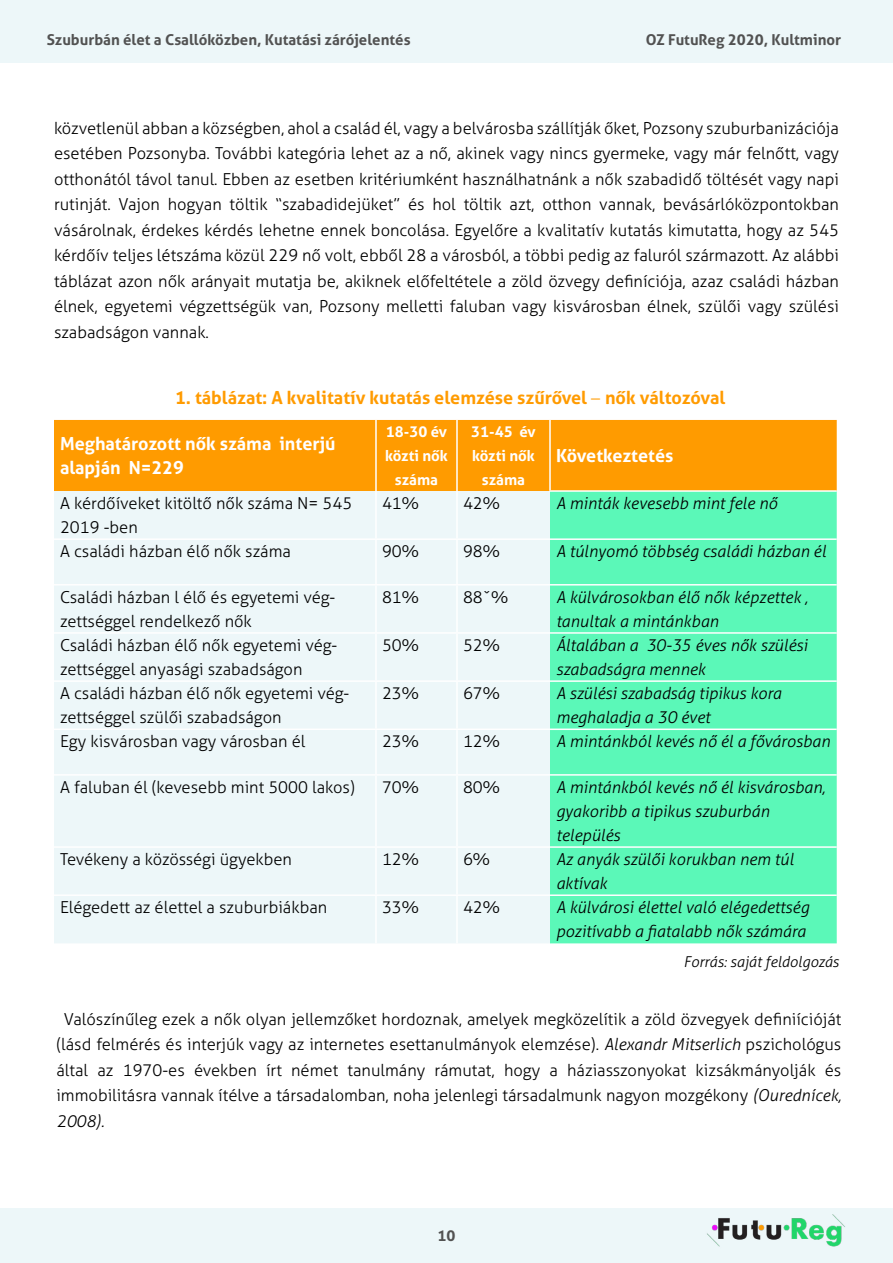
<style>
.page{position:relative;width:893px;height:1263px;background:#fff}
.page>*{position:absolute;margin:0;border:0;box-sizing:border-box;transform-origin:0 0}
.t1{font:700 18px "Aller";color:#ff9b00}
.t2{font:700 18px/24px "Aller";color:#fff}
.t3{font:300 16.5px/25.5px "Aller";color:#000}
.t4{font:italic 300 16.5px/24px "Aller";color:#000}
.t5{font:700 15px "Aller";color:#525252}
.t6{font:700 15px/24px "Aller";color:#fff;text-align:center}
.t7{font:italic 300 15px "Aller";color:#000}
.s1{font-family:"Helvetica Neue OT";font-weight:300}
.s2{font-style:italic}
</style>
<div class="page">
<div style="left:0;top:0;width:893px;height:63px;background:#edf7f9"></div>
<div style="left:0;top:1209px;width:893px;height:54px;background:#edf7f9"></div>
<img style="left:707px;top:1214px;width:138px;height:33px">
<div style="left:54px;top:420px;width:783px;height:71px;background:#ff9b00"></div>
<div style="left:54px;top:491px;width:496px;height:452px;background:#edf7f9"></div>
<div style="left:550px;top:492px;width:287px;height:451px;background:#5bf8b8"></div>
<hr style="left:375px;top:420px;width:2px;height:71px;background:#fff">
<hr style="left:456px;top:420px;width:2px;height:71px;background:#fff">
<hr style="left:549px;top:420px;width:2px;height:70px;background:#fff">
<hr style="left:375px;top:491px;width:2px;height:47px;background:#fff">
<hr style="left:456px;top:491px;width:2px;height:47px;background:#fff">
<hr style="left:549px;top:490px;width:288px;height:2px;background:#fff">
<hr style="left:54px;top:538px;width:322px;height:2px;background:#fff">
<hr style="left:376px;top:538px;width:81px;height:2px;background:#fff">
<hr style="left:375px;top:540px;width:2px;height:44px;background:#fff">
<hr style="left:457px;top:538px;width:93px;height:2px;background:#fff">
<hr style="left:456px;top:540px;width:2px;height:44px;background:#fff">
<hr style="left:550px;top:538px;width:287px;height:2px;background:#fff">
<hr style="left:54px;top:584px;width:322px;height:1px;background:#fff">
<hr style="left:376px;top:584px;width:81px;height:1px;background:#fff">
<hr style="left:375px;top:585px;width:2px;height:47px;background:#fff">
<hr style="left:457px;top:584px;width:93px;height:1px;background:#fff">
<hr style="left:456px;top:585px;width:2px;height:47px;background:#fff">
<hr style="left:550px;top:584px;width:287px;height:1px;background:#fff">
<hr style="left:54px;top:632px;width:322px;height:2px;background:#fff">
<hr style="left:376px;top:632px;width:81px;height:2px;background:#fff">
<hr style="left:375px;top:634px;width:2px;height:46px;background:#fff">
<hr style="left:457px;top:632px;width:93px;height:2px;background:#fff">
<hr style="left:456px;top:634px;width:2px;height:46px;background:#fff">
<hr style="left:550px;top:632px;width:287px;height:2px;background:#fff">
<hr style="left:54px;top:680px;width:322px;height:2px;background:#fff">
<hr style="left:376px;top:680px;width:81px;height:2px;background:#fff">
<hr style="left:375px;top:682px;width:2px;height:46px;background:#fff">
<hr style="left:457px;top:680px;width:93px;height:2px;background:#fff">
<hr style="left:456px;top:682px;width:2px;height:46px;background:#fff">
<hr style="left:550px;top:680px;width:287px;height:2px;background:#fff">
<hr style="left:54px;top:728px;width:322px;height:2px;background:#fff">
<hr style="left:376px;top:728px;width:81px;height:2px;background:#fff">
<hr style="left:375px;top:730px;width:2px;height:44px;background:#fff">
<hr style="left:457px;top:728px;width:93px;height:2px;background:#fff">
<hr style="left:456px;top:730px;width:2px;height:44px;background:#fff">
<hr style="left:550px;top:728px;width:287px;height:2px;background:#fff">
<hr style="left:54px;top:774px;width:322px;height:2px;background:#fff">
<hr style="left:376px;top:774px;width:81px;height:2px;background:#fff">
<hr style="left:375px;top:776px;width:2px;height:70px;background:#fff">
<hr style="left:457px;top:774px;width:93px;height:2px;background:#fff">
<hr style="left:456px;top:776px;width:2px;height:70px;background:#fff">
<hr style="left:550px;top:774px;width:287px;height:2px;background:#fff">
<hr style="left:54px;top:846px;width:322px;height:2px;background:#fff">
<hr style="left:376px;top:846px;width:81px;height:2px;background:#fff">
<hr style="left:375px;top:848px;width:2px;height:46px;background:#fff">
<hr style="left:457px;top:846px;width:93px;height:2px;background:#fff">
<hr style="left:456px;top:848px;width:2px;height:46px;background:#fff">
<hr style="left:550px;top:846px;width:287px;height:2px;background:#fff">
<hr style="left:54px;top:894px;width:322px;height:2px;background:#fff">
<hr style="left:376px;top:894px;width:81px;height:2px;background:#fff">
<hr style="left:375px;top:896px;width:2px;height:47px;background:#fff">
<hr style="left:457px;top:894px;width:93px;height:2px;background:#fff">
<hr style="left:456px;top:896px;width:2px;height:47px;background:#fff">
<hr style="left:550px;top:894px;width:287px;height:2px;background:#fff">
<p class="t5" style="left:47px;top:31px;width:365px">Szuburbán élet a Csallóközben, Kutatási zárójelentés</p>
<p class="t5" style="left:646px;top:31px;width:197px">OZ FutuReg 2020, Kultminor</p>
<p class="t3" style="left:54px;top:115px;width:786px;text-align:justify">közvetlenül abban a községben, ahol a család él, vagy a belvárosba szállítják őket, Pozsony szuburbanizációja esetében Pozsonyba. További kategória lehet az a nő, akinek vagy nincs gyermeke, vagy már felnőtt, vagy otthonától távol tanul. Ebben az esetben kritériumként használhatnánk a nők szabadidő töltését vagy napi rutinját. Vajon hogyan töltik “szabadidejüket” és hol töltik azt, otthon vannak, bevásárlóközpontokban vásárolnak, érdekes kérdés lehetne ennek boncolása. Egyelőre a kvalitatív kutatás kimutatta, hogy az 545 kérdőív teljes létszáma közül 229 nő volt, ebből 28 a városból, a többi pedig az faluról származott. Az alábbi táblázat azon nők arányait mutatja be, akiknek előfeltétele a zöld özvegy definíciója, azaz családi házban élnek, egyetemi végzettségük van, Pozsony melletti faluban vagy kisvárosban élnek, szülői vagy szülési szabadságon vannak.</p>
<p class="t1" style="left:175px;top:386px;width:552px">1. táblázat: A kvalitatív kutatás elemzése szűrővel <span class="s1">–</span> nők változóval</p>
<p class="t2" style="left:60px;top:432px;width:277px">Meghatározott nők száma interjú alapján N=229</p>
<p class="t6" style="left:385px;top:420px;width:64px">18-30 év közti nők száma</p>
<p class="t6" style="left:471px;top:420px;width:66px">31-45 év közti nők száma</p>
<p class="t2" style="left:556px;top:444px;width:119px">Következtetés</p>
<p class="t3" style="left:60px;top:491px;width:294px;line-height:24px">A kérdőíveket kitöltő nők száma N= 545<br>2019 -ben</p>
<p class="t3" style="left:382px;top:491px;width:39px">41%</p>
<p class="t3" style="left:463px;top:491px;width:39px">42%</p>
<p class="t4" style="left:556px;top:491px;width:223px">A minták kevesebb mint fele nő</p>
<p class="t3" style="left:60px;top:539px;width:232px">A családi házban élő nők száma</p>
<p class="t3" style="left:382px;top:539px;width:39px">90%</p>
<p class="t3" style="left:463px;top:539px;width:39px">98%</p>
<p class="t4" style="left:556px;top:539px;width:271px">A túlnyomó többség családi házban él</p>
<p class="t3" style="left:60px;top:585px;width:277px;line-height:24px">Családi házban l élő és egyetemi vég&shy;zettséggel rendelkező nők</p>
<p class="t3" style="left:382px;top:584px;width:39px">81%</p>
<p class="t3" style="left:463px;top:584px;width:47px">88ˇ%</p>
<p class="t4" style="left:556px;top:585px;width:253px">A külvárosokban élő nők képzettek , tanultak a mintánkban</p>
<p class="t3" style="left:60px;top:633px;width:279px;line-height:24px">Családi házban élő nők egyetemi vég&shy;zettséggel anyasági szabadságon</p>
<p class="t3" style="left:382px;top:632px;width:39px">50%</p>
<p class="t3" style="left:463px;top:632px;width:39px">52%</p>
<p class="t4" style="left:556px;top:633px;width:253px">Általában a 30-35 éves nők szülési szabadságra mennek</p>
<p class="t3" style="left:60px;top:681px;width:291px;line-height:24px">A családi házban élő nők egyetemi vég&shy;zettséggel szülői szabadságon</p>
<p class="t3" style="left:382px;top:681px;width:39px">23%</p>
<p class="t3" style="left:463px;top:681px;width:39px">67%</p>
<p class="t4" style="left:556px;top:681px;width:227px">A szülési szabadság tipikus kora meghaladja a 30 évet</p>
<p class="t3" style="left:60px;top:729px;width:247px">Egy kisvárosban vagy városban él</p>
<p class="t3" style="left:382px;top:729px;width:39px">23%</p>
<p class="t3" style="left:463px;top:729px;width:39px">12%</p>
<p class="t4" style="left:556px;top:730px;width:276px">A mintánkból kevés nő él a fővárosban</p>
<p class="t3" style="left:60px;top:774px;width:296px">A faluban él (kevesebb mint 5000 lakos)</p>
<p class="t3" style="left:382px;top:774px;width:39px">70%</p>
<p class="t3" style="left:463px;top:774px;width:39px">80%</p>
<p class="t4" style="left:556px;top:775px;width:271px">A mintánkból kevés nő él kisvárosban, gyakoribb a tipikus szuburbán település</p>
<p class="t3" style="left:60px;top:847px;width:234px">Tevékeny a közösségi ügyekben</p>
<p class="t3" style="left:382px;top:847px;width:39px">12%</p>
<p class="t3" style="left:463px;top:847px;width:29px">6%</p>
<p class="t4" style="left:556px;top:847px;width:239px">Az anyák szülői korukban nem túl aktívak</p>
<p class="t3" style="left:60px;top:895px;width:269px">Elégedett az élettel a szuburbiákban</p>
<p class="t3" style="left:382px;top:895px;width:39px">33%</p>
<p class="t3" style="left:463px;top:895px;width:39px">42%</p>
<p class="t4" style="left:556px;top:895px;width:255px">A külvárosi élettel való elégedettség pozitívabb a fiatalabb nők számára</p>
<p class="t7" style="left:683px;top:952px;width:157px">Forrás: saját feldolgozás</p>
<p class="t3" style="left:56px;top:1006px;width:786px;text-align:justify;text-indent:8px">Valószínűleg ezek a nők olyan jellemzőket hordoznak, amelyek megközelítik a zöld özvegyek definiícióját (lásd felmérés és interjúk vagy az internetes esettanulmányok elemzése). <span class="s2">Alexandr Mitserlich</span> pszichológus által az 1970-es években írt német tanulmány rámutat, hogy a háziasszonyokat kizsákmányolják és immobilitásra vannak ítélve a társadalomban, noha jelenlegi társadalmunk nagyon mozgékony <span class="s2">(Ourednícek, 2008).</span></p>
<p class="t5" style="left:437px;top:1226px;width:19px">10</p>
</div>
